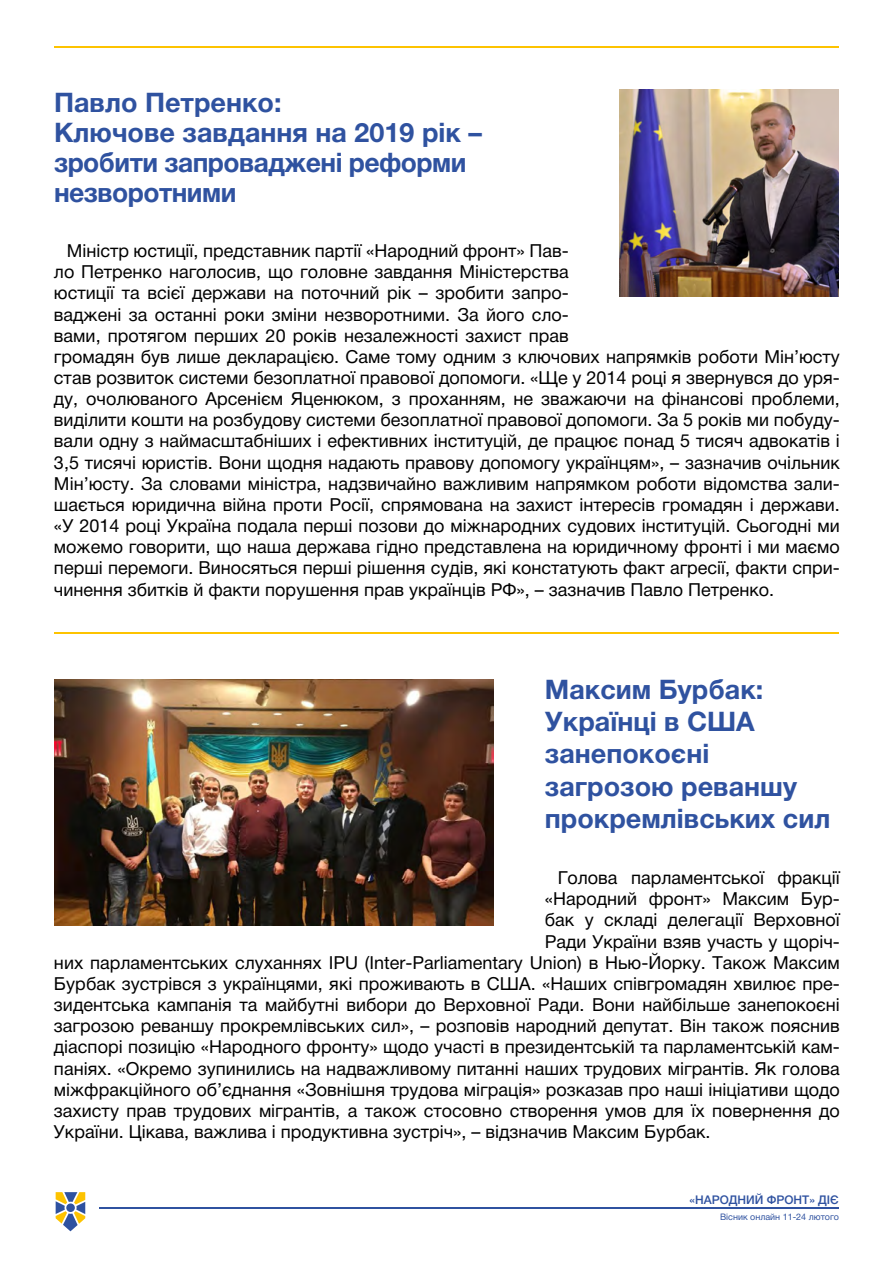
<style>
.page{position:relative;width:893px;height:1263px;background:#fff}
.page>*{position:absolute;margin:0;border:0;box-sizing:border-box;transform-origin:0 0}
.t1{font:27px/30px "Helvetica 7 Bold";letter-spacing:-.02em;color:#2f52a0}
.t2{font:27px/32.4px "Helvetica 7 Bold";color:#2f52a0}
.t3{font:18px/21.1px "Helvetica 5 Normal";color:#000}
.t4{font:12px "Helvetica 6 Medium";color:#2f52a0}
.t5{font:9px "Helvetica 5 Normal";color:#2f52a0}
</style>
<div class="page">
<hr style="left:54px;top:47px;width:785px;height:1px;background:#fdc300">
<hr style="left:100px;top:1208px;width:739px;height:1px;background:#2f52a0">
<svg style="left:55px;top:1192px;width:31px;height:40px"></svg>
<img style="left:54px;top:679px;width:440px;height:247px">
<hr style="left:54px;top:632px;width:785px;height:2px;background:#fdc300">
<img style="left:620px;top:89px;width:219px;height:208px">
<h1 class="t1" style="left:54px;top:87px;width:430px">Павло Петренко:<br>Ключове завдання на 2019 рік – зробити запроваджені реформи незворотними</h1>
<p class="t3" style="left:54px;top:240px;width:787px;text-indent:13px">Міністр юстиції, представник партії «Народний фронт» Пав-<br>ло Петренко наголосив, що головне завдання Міністерства<br>юстиції та всієї держави на поточний рік – зробити запро-<br>ваджені за останні роки зміни незворотними. За його сло-<br>вами, протягом перших 20 років незалежності захист прав<br>громадян був лише декларацією. Саме тому одним з ключових напрямків роботи Мін’юсту став розвиток системи безоплатної правової допомоги. «Ще у 2014 році я звернувся до уря&shy;ду, очолюваного Арсенієм Яценюком, з проханням, не зважаючи на фінансові проблеми, виділити кошти на розбудову системи безоплатної правової допомоги. За 5 років ми побуду&shy;вали одну з наймасштабніших і ефективних інституцій, де працює понад 5 тисяч адвокатів і 3,5 тисячі юристів. Вони щодня надають правову допомогу українцям», – зазначив очільник Мін’юсту. За словами міністра, надзвичайно важливим напрямком роботи відомства зали&shy;шається юридична війна проти Росії, спрямована на захист інтересів громадян і держави. «У 2014 році Україна подала перші позови до міжнародних судових інституцій. Сьогодні ми можемо говорити, що наша держава гідно представлена на юридичному фронті і ми маємо перші перемоги. Виносяться перші рішення судів, які констатують факт агресії, факти спри&shy;чинення збитків й факти порушення прав українців РФ», – зазначив Павло Петренко.</p>
<h1 class="t2" style="left:545px;top:673px;width:287px">Максим Бурбак:<br>Українці в США занепокоєні загрозою реваншу прокремлівських сил</h1>
<p class="t3" style="left:558px;top:867px;width:284px">Голова парламентської фракції</p>
<p class="t3" style="left:545px;top:888px;width:296px">«Народний фронт» Максим Бур-</p>
<p class="t3" style="left:545px;top:910px;width:296px">бак у складі делегації Верховної</p>
<p class="t3" style="left:545px;top:931px;width:296px">Ради України взяв участь у щоріч-</p>
<p class="t3" style="left:54px;top:952px;width:787px">них парламентських слуханнях IPU (Inter-Parliamentary Union) в Нью-Йорку. Також Максим</p>
<p class="t3" style="left:54px;top:973px;width:787px">Бурбак зустрівся з українцями, які проживають в США. «Наших співгромадян хвилює пре-</p>
<p class="t3" style="left:54px;top:994px;width:787px">зидентська кампанія та майбутні вибори до Верховної Ради. Вони найбільше занепокоєні</p>
<p class="t3" style="left:54px;top:1015px;width:787px">загрозою реваншу прокремлівських сил», – розповів народний депутат. Він також пояснив</p>
<p class="t3" style="left:54px;top:1036px;width:787px">діаспорі позицію «Народного фронту» щодо участі в президентській та парламентській кам-</p>
<p class="t3" style="left:54px;top:1058px;width:787px">паніях. «Окремо зупинились на надважливому питанні наших трудових мігрантів. Як голова</p>
<p class="t3" style="left:54px;top:1079px;width:787px">міжфракційного об’єднання «Зовнішня трудова міграція» розказав про наші ініціативи щодо</p>
<p class="t3" style="left:54px;top:1100px;width:787px">захисту прав трудових мігрантів, а також стосовно створення умов для їх повернення до</p>
<p class="t3" style="left:54px;top:1121px;width:658px">України. Цікава, важлива і продуктивна зустріч», – відзначив Максим Бурбак.</p>
<p class="t4" style="left:689px;top:1193px;width:151px">«НАРОДНИЙ ФРОНТ» ДІЄ</p>
<p class="t5" style="left:720px;top:1211px;width:120px">Вісник онлайн 11-24 лютого</p>
</div>
